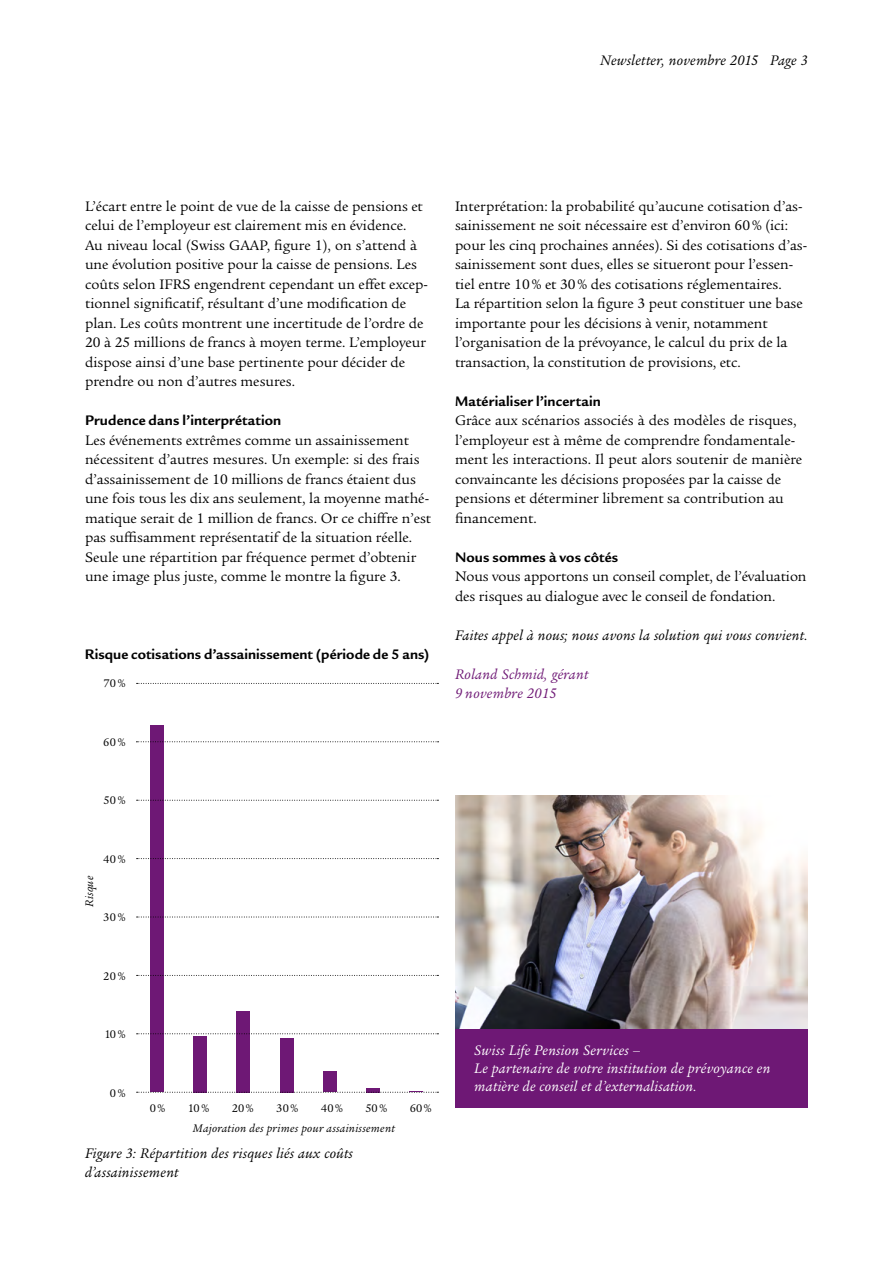
<style>
.page{position:relative;width:893px;height:1263px;background:#fff}
.page>*{position:absolute;margin:0;border:0;box-sizing:border-box;transform-origin:0 0}
.t1{font:15px/19.5px "Legacy Serif ITC Pro";color:#000}
.t2{font:italic 15px/19.5px "Legacy Serif ITC Pro";letter-spacing:.015em;color:#000}
.t3{font:700 15px "Legacy Sans ITC Pro";letter-spacing:.01em;color:#000}
.t4{font:italic 15px/18px "Legacy Serif ITC Pro";letter-spacing:.02em;color:#fff}
.t5{font:italic 15px/19.5px "Legacy Serif ITC Pro";letter-spacing:.02em;color:#6e1875}
.t6{font:italic 12px "Legacy Serif ITC Pro";letter-spacing:.025em;color:#000}
.t7{font:12px "Legacy Serif ITC Pro";letter-spacing:.02em;color:#000}
</style>
<div class="page">
<img style="left:455px;top:796px;width:353px;height:234px">
<div style="left:455px;top:1030px;width:353px;height:78px;background:#6e1875"></div>
<div style="left:150px;top:726px;width:14px;height:366px;background:#6e1875"></div>
<div style="left:193px;top:1036px;width:14px;height:56px;background:#6e1875"></div>
<div style="left:237px;top:1011px;width:13px;height:81px;background:#6e1875"></div>
<div style="left:280px;top:1038px;width:13px;height:54px;background:#6e1875"></div>
<div style="left:323px;top:1072px;width:14px;height:20px;background:#6e1875"></div>
<hr style="left:366px;top:1088px;width:14px;height:4px;background:#6e1875">
<svg style="left:137px;top:683px;width:301px;height:1px"></svg>
<svg style="left:137px;top:858px;width:301px;height:1px"></svg>
<svg style="left:137px;top:917px;width:301px;height:1px"></svg>
<svg style="left:137px;top:975px;width:301px;height:1px"></svg>
<svg style="left:137px;top:1033px;width:301px;height:1px"></svg>
<svg style="left:137px;top:800px;width:301px;height:1px"></svg>
<svg style="left:136px;top:741px;width:303px;height:1px"></svg>
<svg style="left:137px;top:1091px;width:301px;height:2px"></svg>
<p class="t2" style="left:600px;top:50px;width:209px">Newsletter, novembre 2015 Page 3</p>
<p class="t1" style="left:85px;top:196px;width:344px">L’écart entre le point de vue de la caisse de pensions et celui de l’employeur est clairement mis en évidence.<br>Au niveau local (Swiss GAAP, figure 1), on s’attend à une évolution positive pour la caisse de pensions. Les coûts selon IFRS engendrent cependant un effet excep&shy;tionnel significatif, résultant d’une modification de plan. Les coûts montrent une incertitude de l’ordre de 20 à 25 millions de francs à moyen terme. L’employeur dispose ainsi d’une base pertinente pour décider de prendre ou non d’autres mesures.</p>
<p class="t3" style="left:85px;top:412px;width:198px">Prudence dans l’interprétation</p>
<p class="t1" style="left:85px;top:430px;width:348px">Les événements extrêmes comme un assainissement nécessitent d’autres mesures. Un exemple: si des frais d’assainissement de 10 millions de francs étaient dus une fois tous les dix ans seulement, la moyenne mathé&shy;matique serait de 1 million de francs. Or ce chiffre n’est pas suffisamment représentatif de la situation réelle.<br>Seule une répartition par fréquence permet d’obtenir une image plus juste, comme le montre la figure 3.</p>
<p class="t3" style="left:85px;top:646px;width:346px">Risque cotisations d’assainissement (période de 5 ans)</p>
<p class="t7" style="left:103px;top:676px;width:24px">70%</p>
<p class="t7" style="left:103px;top:735px;width:24px">60%</p>
<p class="t7" style="left:103px;top:793px;width:24px">50%</p>
<p class="t7" style="left:103px;top:852px;width:24px">40%</p>
<p class="t6" style="left:82px;top:907px;width:33px;rotate:-90deg">Risque</p>
<p class="t7" style="left:103px;top:910px;width:24px">30%</p>
<p class="t7" style="left:103px;top:969px;width:24px">20%</p>
<p class="t7" style="left:104px;top:1027px;width:23px">10%</p>
<p class="t7" style="left:110px;top:1086px;width:17px">0%</p>
<p class="t7" style="left:150px;top:1101px;width:17px">0%</p>
<p class="t7" style="left:188px;top:1101px;width:23px">10%</p>
<p class="t7" style="left:232px;top:1101px;width:24px">20%</p>
<p class="t7" style="left:276px;top:1101px;width:23px">30%</p>
<p class="t7" style="left:321px;top:1101px;width:24px">40%</p>
<p class="t7" style="left:365px;top:1101px;width:23px">50%</p>
<p class="t7" style="left:410px;top:1101px;width:23px">60%</p>
<p class="t6" style="left:193px;top:1120px;width:203px">Majoration des primes pour assainissement</p>
<p class="t2" style="left:85px;top:1143px;width:270px">Figure 3: Répartition des risques liés aux coûts d’assainissement</p>
<p class="t1" style="left:455px;top:196px;width:354px">Interprétation: la probabilité qu’aucune cotisation d’as&shy;sainissement ne soit nécessaire est d’environ 60% (ici: pour les cinq prochaines années). Si des cotisations d’as&shy;sainissement sont dues, elles se situeront pour l’essen&shy;tiel entre 10% et 30% des cotisations réglementaires.<br>La répartition selon la figure 3 peut constituer une base importante pour les décisions à venir, notamment l’organisation de la prévoyance, le calcul du prix de la transaction, la constitution de provisions, etc.</p>
<p class="t3" style="left:455px;top:392px;width:147px">Matérialiser l’incertain</p>
<p class="t1" style="left:455px;top:411px;width:349px">Grâce aux scénarios associés à des modèles de risques, l’employeur est à même de comprendre fondamentale&shy;ment les interactions. Il peut alors soutenir de manière convaincante les décisions proposées par la caisse de pensions et déterminer librement sa contribution au financement.</p>
<p class="t3" style="left:455px;top:548px;width:165px">Nous sommes à vos côtés</p>
<p class="t1" style="left:455px;top:567px;width:353px">Nous vous apportons un conseil complet, de l’évaluation des risques au dialogue avec le conseil de fondation.</p>
<p class="t2" style="left:455px;top:625px;width:354px">Faites appel à nous; nous avons la solution qui vous convient.</p>
<p class="t5" style="left:455px;top:664px;width:135px">Roland Schmid, gérant<br>9 novembre 2015</p>
<p class="t4" style="left:474px;top:1041px;width:298px">Swiss Life Pension Services –<br>Le partenaire de votre institution de prévoyance en matière de conseil et d’externalisation.</p>
</div>
